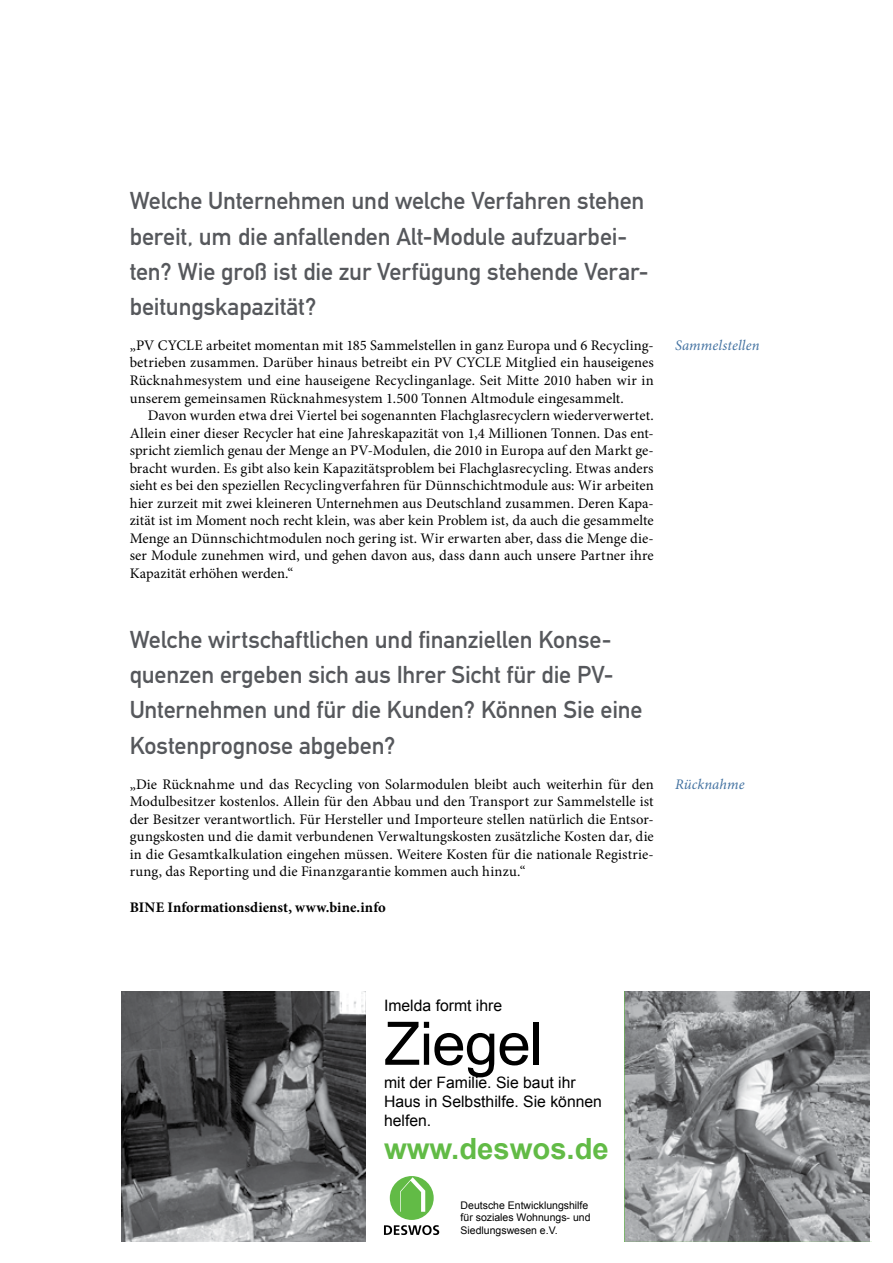
<style>
.page{position:relative;width:893px;height:1263px;background:#fff}
.page>*{position:absolute;margin:0;border:0;box-sizing:border-box;transform-origin:0 0}
.t1{font:60px "Arial";letter-spacing:-.015em;color:#000}
.t2{font:700 29.25px "Arial";color:#62bb46}
.Überschrift_Grau{font:24px/35.1px "DIN Mittelschrift";letter-spacing:-.005em;color:#56585c}
.t3{font:15.75px/18.9px "Arial";color:#000}
.Fließtext_erste_Zeil{font:14.7px/17.5px "Minion Pro";letter-spacing:.01em;color:#000;text-align:justify}
.Fliesstext{font:14.7px/17.5px "Minion Pro";color:#000;text-align:justify}
.AUTOR{font:700 14.7px "Minion Pro";letter-spacing:.005em;color:#000}
.Bildunterschrift{font:italic 14.7px "Minion Pro";letter-spacing:.01em;color:#4372a1}
.t4{font:10.5px/12.6px "Arial";color:#000}
</style>
<div class="page">
<svg style="left:122px;top:991px;width:318px;height:251px"></svg>
<svg style="left:625px;top:991px;width:245px;height:250px;background:#8c8d8f"></svg>
<p class="Überschrift_Grau" style="left:130px;top:184px;width:520px">Welche Unternehmen und welche Verfahren stehen bereit, um die anfallenden Alt-Module aufzuarbei&shy;ten? Wie groß ist die zur Verfügung stehende Verar&shy;beitungskapazität?</p>
<p class="Fließtext_erste_Zeil" style="left:130px;top:336px;width:526px">„PV CYCLE arbeitet momentan mit 185 Sammelstellen in ganz Europa und 6 Recycling&shy;betrieben zusammen. Darüber hinaus betreibt ein PV CYCLE Mitglied ein hauseigenes Rücknahmesystem und eine hauseigene Recyclinganlage. Seit Mitte 2010 haben wir in unserem gemeinsamen Rücknahmesystem 1.500 Tonnen Altmodule eingesammelt.</p>
<p class="Fliesstext" style="left:130px;top:407px;width:526px;text-indent:18px">Davon wurden etwa drei Viertel bei sogenannten Flachglasrecyclern wiederverwertet.<br>Allein einer dieser Recycler hat eine Jahreskapazität von 1,4 Millionen Tonnen. Das ent&shy;spricht ziemlich genau der Menge an PV-Modulen, die 2010 in Europa auf den Markt ge&shy;bracht wurden. Es gibt also kein Kapazitätsproblem bei Flachglasrecycling. Etwas anders sieht es bei den speziellen Recyclingverfahren für Dünnschichtmodule aus: Wir arbeiten hier zurzeit mit zwei kleineren Unternehmen aus Deutschland zusammen. Deren Kapa&shy;zität ist im Moment noch recht klein, was aber kein Problem ist, da auch die gesammelte Menge an Dünnschichtmodulen noch gering ist. Wir erwarten aber, dass die Menge die&shy;ser Module zunehmen wird, und gehen davon aus, dass dann auch unsere Partner ihre Kapazität erhöhen werden.“</p>
<p class="Überschrift_Grau" style="left:130px;top:622px;width:514px">Welche wirtschaftlichen und finanziellen Konse&shy;quenzen ergeben sich aus Ihrer Sicht für die PV-Unternehmen und für die Kunden? Können Sie eine Kostenprognose abgeben?</p>
<p class="Fließtext_erste_Zeil" style="left:130px;top:775px;width:526px">„Die Rücknahme und das Recycling von Solarmodulen bleibt auch weiterhin für den Modulbesitzer kostenlos. Allein für den Abbau und den Transport zur Sammelstelle ist der Besitzer verantwortlich. Für Hersteller und Importeure stellen natürlich die Entsor&shy;gungskosten und die damit verbundenen Verwaltungskosten zusätzliche Kosten dar, die in die Gesamtkalkulation eingehen müssen. Weitere Kosten für die nationale Registrie&shy;rung, das Reporting und die Finanzgarantie kommen auch hinzu.“</p>
<p class="AUTOR" style="left:130px;top:896px;width:258px">BINE Informationsdienst, www.bine.info</p>
<p class="Bildunterschrift" style="left:675px;top:335px;width:86px">Sammelstellen</p>
<p class="Bildunterschrift" style="left:675px;top:774px;width:71px">Rücknahme</p>
<p class="t3" style="left:384px;top:996px;width:120px">Imelda formt ihre</p>
<p class="t1" style="left:384px;top:1004px;width:161px">Ziegel</p>
<p class="t3" style="left:384px;top:1073px;width:219px">mit der Familie. Sie baut ihr<br>Haus in Selbsthilfe. Sie können helfen.</p>
<p class="t2" style="left:384px;top:1129px;width:226px">www.deswos.de</p>
<p class="t4" style="left:461px;top:1199px;width:131px">Deutsche Entwicklungshilfe für soziales Wohnungs- und<br>Siedlungswesen e.V.</p>
</div>
